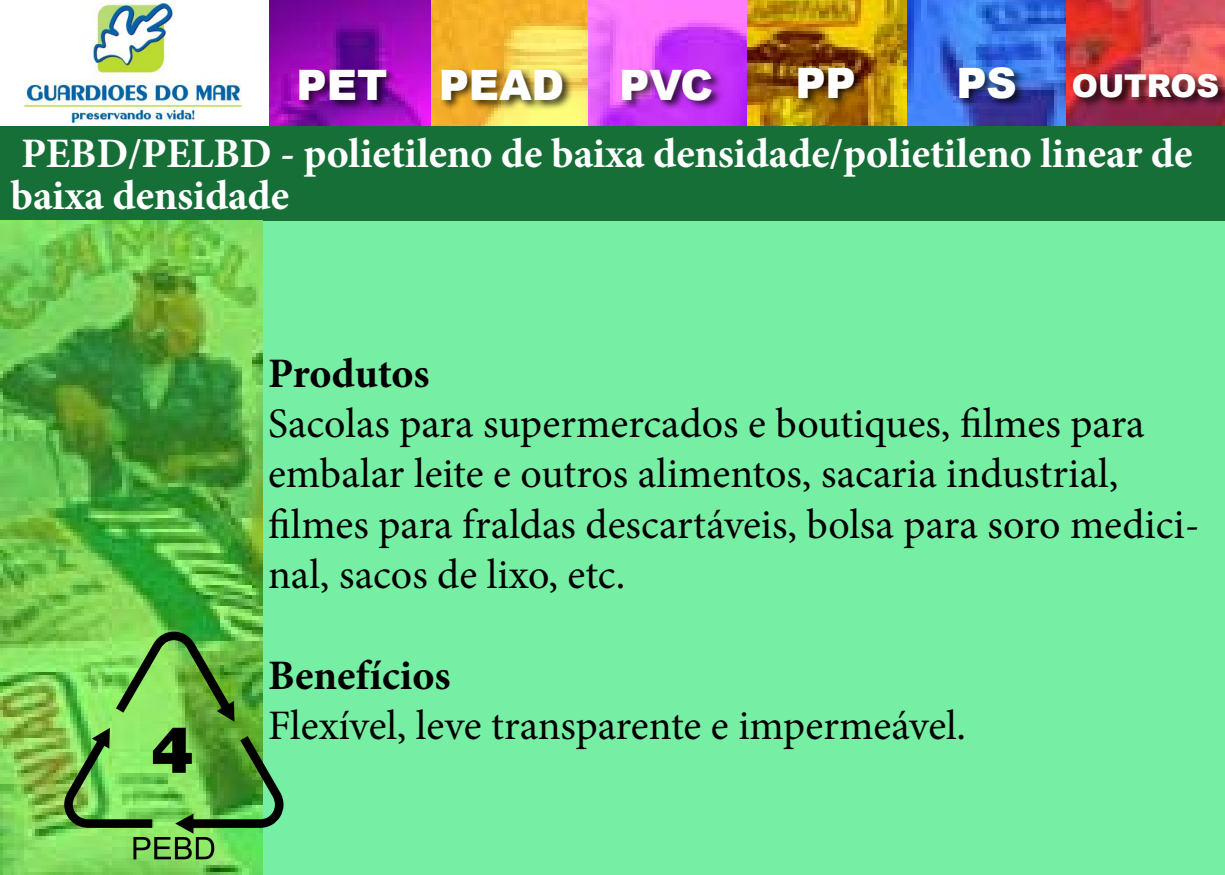
<style>
.page{position:relative;width:1225px;height:875px;background:#fff}
.page>*{position:absolute;margin:0;border:0;box-sizing:border-box;transform-origin:0 0}
.Caixa_de_Texto{font:42px/50.4px "Minion Pro";color:#000}
.Titulos{font:700 42px/42px "Minion Pro";letter-spacing:-.005em;color:#fff}
.Caixa_de_Texto-2{font:700 42px "Minion Pro";color:#000}
.Titulos-2{font:900 42px "Arial";letter-spacing:-.005em;color:#fff}
.Caixa_de_Texto-3{font:900 42px "Arial";color:#fff}
.Titulos-3{font:900 31.5px "Arial";letter-spacing:-.005em;color:#fff}
</style>
<div class="page">
<div style="left:261px;top:220px;width:964px;height:655px;background:#76eea3"></div>
<div style="left:0;top:126px;width:1225px;height:94px;background:#156f37"></div>
<img style="left:0;top:220px;width:262px;height:655px">
<svg style="left:64px;top:632px;width:220px;height:202px;background:#64af48"></svg>
<svg style="left:133px;top:837px;width:81px;height:22px;background:#568c3f"></svg>
<img style="left:270px;top:0;width:477px;height:126px">
<img style="left:747px;top:0;width:478px;height:126px">
<div style="left:440px;top:68px;width:135px;height:42px;background:#000;opacity:.75"></div>
<div style="left:620px;top:68px;width:104px;height:42px;background:#000;opacity:.75"></div>
<div style="left:796px;top:66px;width:70px;height:42px;background:#000;opacity:.75"></div>
<div style="left:958px;top:66px;width:69px;height:42px;background:#000;opacity:.75"></div>
<div style="left:1072px;top:73px;width:153px;height:35px;background:#000;opacity:.75"></div>
<div style="left:298px;top:68px;width:99px;height:42px;background:#000;opacity:.75"></div>
<img style="left:25px;top:4px;width:217px;height:119px">
<p class="Caixa_de_Texto-3" style="left:296px;top:54px;width:92px">PET</p>
<p class="Titulos-2" style="left:439px;top:54px;width:127px">PEAD</p>
<p class="Titulos-2" style="left:619px;top:54px;width:95px">PVC</p>
<p class="Titulos-2" style="left:795px;top:52px;width:62px">PP</p>
<p class="Titulos-2" style="left:957px;top:52px;width:62px">PS</p>
<p class="Titulos-3" style="left:1072px;top:63px;width:149px">OUTROS</p>
<p class="Titulos" style="left:10px;top:132px;width:1183px">PEBD/PELBD - polietileno de baixa densidade/polietileno linear de baixa densidade</p>
<p class="Caixa_de_Texto-2" style="left:268px;top:343px;width:163px">Produtos</p>
<p class="Caixa_de_Texto" style="left:268px;top:398px;width:933px">Sacolas para supermercados e boutiques, filmes para embalar leite e outros alimentos, sacaria industrial, filmes para fraldas descartáveis, bolsa para soro medici&shy;nal, sacos de lixo, etc.</p>
<p class="Caixa_de_Texto-2" style="left:268px;top:646px;width:184px">Benefícios</p>
<p class="Caixa_de_Texto" style="left:268px;top:701px;width:699px">Flexível, leve transparente e impermeável.</p>
</div>
